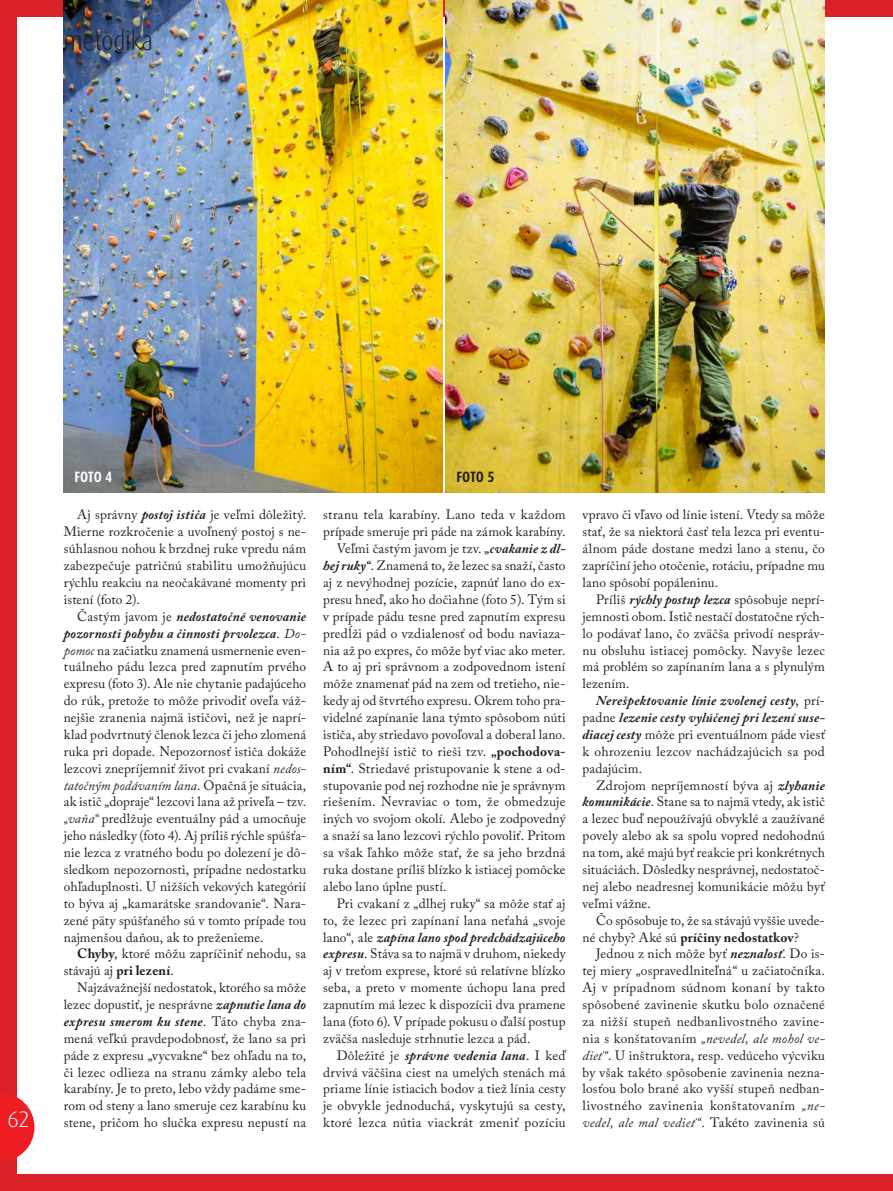
<style>
.page{position:relative;width:893px;height:1191px;background:#da2128}
.page>*{position:absolute;margin:0;border:0;box-sizing:border-box;transform-origin:0 0}
.t1{font:300 condensed 27px "Dax Pro";color:#231f20}
.t2{font:300 22.5px "Dax Pro";color:#fff}
.t3{font:700 condensed 15px "Dax Pro";color:#fff}
.t4{font:700 condensed 15px "Dax Pro";color:#231f20}
.t5{font:13.5px/16.8px "Adobe Caslon Pro";letter-spacing:.015em;color:#231f20;text-align:justify}
.t6{font:italic 700 13.5px "Adobe Caslon Pro";letter-spacing:.015em;color:#231f20}
.s1{font-weight:700;font-style:italic}
.s2{font-style:italic}
.s3{font-weight:700}
.s4{font-weight:400;font-style:normal}
</style>
<div class="page">
<div style="left:17px;top:17px;width:876px;height:1157px;background:#fff"></div>
<svg style="left:0;top:1093px;width:34px;height:68px"></svg>
<img style="left:64px;top:0;width:379px;height:493px">
<hr style="left:892px;top:755px;width:1px;height:436px;background:#fff">
<img style="left:446px;top:0;width:379px;height:493px">
<h1 class="t1" style="left:64px;top:23px;width:91px">metodika</h1>
<h2 class="t2" style="left:8px;top:1104px;width:23px">62</h2>
<p class="t3" style="left:74px;top:467px;width:39px">FOTO 4</p>
<p class="t4" style="left:456px;top:467px;width:39px">FOTO 5</p>
<p class="t5" style="left:64px;top:506px;width:244px;text-indent:14px">Aj správny <span class="s1">postoj ističa</span> je veľmi dôležitý.<br>Mierne rozkročenie a uvoľnený postoj s ne&shy;súhlasnou nohou k brzdnej ruke vpredu nám zabezpečuje patričnú stabilitu umožňujúcu rýchlu reakciu na neočakávané momenty pri istení (foto 2).</p>
<p class="t5" style="left:64px;top:607px;width:244px;text-indent:13px">Častým javom je <span class="s1">nedostatočné venovanie pozornosti pohybu a činnosti prvolezca</span>. <span class="s2">Do&shy;pomoc</span> na začiatku znamená usmernenie even&shy;tuálneho pádu lezca pred zapnutím prvého expresu (foto 3). Ale nie chytanie padajúceho do rúk, pretože to môže privodiť oveľa váž&shy;nejšie zranenia najmä ističovi, než je naprí&shy;klad podvrtnutý členok lezca či jeho zlomená ruka pri dopade. Nepozornosť ističa dokáže lezcovi znepríjemniť život pri cvakaní <span class="s2">nedos&shy;tatočným podávaním lana</span>. Opačná je situácia, ak istič „dopraje“ lezcovi lana až priveľa – tzv. <span class="s2">„vaňa“</span> predlžuje eventuálny pád a umocňuje jeho následky (foto 4). Aj príliš rýchle spúšťa&shy;nie lezca z vratného bodu po dolezení je dô&shy;sledkom nepozornosti, prípadne nedostatku ohľaduplnosti. U nižších vekových kategórií to býva aj „kamarátske srandovanie“. Nara&shy;zené päty spúšťaného sú v tomto prípade tou najmenšou daňou, ak to preženieme.</p>
<p class="t5" style="left:64px;top:945px;width:244px;text-indent:13px"><span class="s3">Chyby</span>, ktoré môžu zapríčiniť nehodu, sa stávajú aj <span class="s3">pri lezení</span>.</p>
<p class="t5" style="left:64px;top:979px;width:244px;text-indent:13px">Najzávažnejší nedostatok, ktorého sa môže lezec dopustiť, je nesprávne <span class="s1">zapnutie lana do expresu smerom ku stene</span>. Táto chyba zna&shy;mená veľkú pravdepodobnosť, že lano sa pri páde z expresu „vycvakne“ bez ohľadu na to, či lezec odlieza na stranu zámky alebo tela karabíny. Je to preto, lebo vždy padáme sme&shy;rom od steny a lano smeruje cez karabínu ku stene, pričom ho slučka expresu nepustí na</p>
<p class="t5" style="left:323px;top:506px;width:244px">stranu tela karabíny. Lano teda v každom</p>
<p class="t5" style="left:323px;top:523px;width:244px">prípade smeruje pri páde na zámok karabíny.</p>
<p class="t5" style="left:337px;top:540px;width:230px">Veľmi častým javom je tzv. <span class="s1">„cvakanie z dl-</span></p>
<p class="t5" style="left:323px;top:557px;width:244px"><span class="s1">hej ruky“</span>. Znamená to, že lezec sa snaží, často</p>
<p class="t5" style="left:323px;top:574px;width:244px">aj z nevýhodnej pozície, zapnúť lano do ex-</p>
<p class="t5" style="left:323px;top:591px;width:244px">presu hneď, ako ho dočiahne (foto 5). Tým si</p>
<p class="t5" style="left:323px;top:607px;width:244px">v prípade pádu tesne pred zapnutím expresu</p>
<p class="t5" style="left:323px;top:624px;width:244px">predĺži pád o vzdialenosť od bodu naviaza-</p>
<p class="t5" style="left:323px;top:641px;width:244px">nia až po expres, čo môže byť viac ako meter.</p>
<p class="t5" style="left:323px;top:658px;width:244px">A to aj pri správnom a zodpovednom istení</p>
<p class="t5" style="left:323px;top:675px;width:244px">môže znamenať pád na zem od tretieho, nie-</p>
<p class="t5" style="left:323px;top:692px;width:244px">kedy aj od štvrtého expresu. Okrem toho pra-</p>
<p class="t5" style="left:323px;top:709px;width:244px">videlné zapínanie lana týmto spôsobom núti</p>
<p class="t5" style="left:323px;top:726px;width:244px">ističa, aby striedavo povoľoval a doberal lano.</p>
<p class="t5" style="left:323px;top:742px;width:244px">Pohodlnejší istič to rieši tzv. <span class="s3">„pochodova-</span></p>
<p class="t5" style="left:323px;top:759px;width:244px"><span class="s3">ním“</span>. Striedavé pristupovanie k stene a od-</p>
<p class="t5" style="left:323px;top:776px;width:244px">stupovanie pod nej rozhodne nie je správnym</p>
<p class="t5" style="left:323px;top:793px;width:244px">riešením. Nevraviac o tom, že obmedzuje</p>
<p class="t5" style="left:323px;top:810px;width:244px">iných vo svojom okolí. Alebo je zodpovedný</p>
<p class="t5" style="left:323px;top:827px;width:244px">a snaží sa lano lezcovi rýchlo povoliť. Pritom</p>
<p class="t5" style="left:323px;top:844px;width:244px">sa však ľahko môže stať, že sa jeho brzdná</p>
<p class="t5" style="left:323px;top:861px;width:244px">ruka dostane príliš blízko k istiacej pomôcke</p>
<p class="t5" style="left:323px;top:877px;width:125px">alebo lano úplne pustí.</p>
<p class="t5" style="left:337px;top:894px;width:230px">Pri cvakaní z „dlhej ruky“ sa môže stať aj</p>
<p class="t5" style="left:323px;top:911px;width:244px">to, že lezec pri zapínaní lana neťahá „svoje</p>
<p class="t6" style="left:323px;top:929px;width:244px"><span class="s4">lano“, ale</span> zapína lano spod predchádzajúceho</p>
<p class="t5" style="left:323px;top:945px;width:244px"><span class="s1">expresu</span>. Stáva sa to najmä v druhom, niekedy</p>
<p class="t5" style="left:323px;top:962px;width:244px">aj v treťom exprese, ktoré sú relatívne blízko</p>
<p class="t5" style="left:323px;top:979px;width:244px">seba, a preto v momente úchopu lana pred</p>
<p class="t5" style="left:323px;top:996px;width:244px">zapnutím má lezec k dispozícii dva pramene</p>
<p class="t5" style="left:323px;top:1012px;width:244px">lana (foto 6). V prípade pokusu o ďalší postup</p>
<p class="t5" style="left:323px;top:1029px;width:209px">zväčša nasleduje strhnutie lezca a pád.</p>
<p class="t6" style="left:337px;top:1047px;width:230px"><span class="s4">Dôležité je</span> správne vedenia lana<span class="s4">. I keď</span></p>
<p class="t5" style="left:323px;top:1063px;width:244px">drvivá väčšina ciest na umelých stenách má</p>
<p class="t5" style="left:323px;top:1080px;width:244px">priame línie istiacich bodov a tiež línia cesty</p>
<p class="t5" style="left:323px;top:1097px;width:244px">je obvykle jednoduchá, vyskytujú sa cesty,</p>
<p class="t5" style="left:323px;top:1114px;width:244px">ktoré lezca nútia viackrát zmeniť pozíciu</p>
<p class="t5" style="left:583px;top:506px;width:244px">vpravo či vľavo od línie istení. Vtedy sa môže stať, že sa niektorá časť tela lezca pri eventu&shy;álnom páde dostane medzi lano a stenu, čo zapríčiní jeho otočenie, rotáciu, prípadne mu lano spôsobí popáleninu.</p>
<p class="t5" style="left:583px;top:591px;width:244px;text-indent:13px">Príliš <span class="s1">rýchly postup lezca</span> spôsobuje neprí&shy;jemnosti obom. Istič nestačí dostatočne rých&shy;lo podávať lano, čo zväčša privodí nespráv&shy;nu obsluhu istiacej pomôcky. Navyše lezec má problém so zapínaním lana a s plynulým lezením.</p>
<p class="t5" style="left:583px;top:692px;width:244px;text-indent:13px"><span class="s1">Nerešpektovanie línie zvolenej cesty</span>, prí&shy;padne <span class="s1">lezenie cesty vylúčenej pri lezení suse&shy;diacej cesty</span> môže pri eventuálnom páde viesť k ohrozeniu lezcov nachádzajúcich sa pod padajúcim.</p>
<p class="t5" style="left:583px;top:776px;width:244px;text-indent:13px">Zdrojom nepríjemností býva aj <span class="s1">zlyhanie komunikácie</span>. Stane sa to najmä vtedy, ak istič a lezec buď nepoužívajú obvyklé a zaužívané povely alebo ak sa spolu vopred nedohodnú na tom, aké majú byť reakcie pri konkrétnych situáciách. Dôsledky nesprávnej, nedostatoč&shy;nej alebo neadresnej komunikácie môžu byť veľmi vážne.</p>
<p class="t5" style="left:583px;top:911px;width:244px;text-indent:13px">Čo spôsobuje to, že sa stávajú vyššie uvede&shy;né chyby? Aké sú <span class="s3">príčiny nedostatkov</span>?</p>
<p class="t5" style="left:583px;top:945px;width:244px;text-indent:13px">Jednou z nich môže byť <span class="s1">neznalosť</span>. Do is&shy;tej miery „ospravedlniteľná“ u začiatočníka.<br>Aj v prípadnom súdnom konaní by takto spôsobené zavinenie skutku bolo označené za nižší stupeň nedbanlivostného zavine&shy;nia s konštatovaním <span class="s2">„nevedel, ale mohol ve&shy;dieť“</span>. U inštruktora, resp. vedúceho výcviku by však takéto spôsobenie zavinenia nezna&shy;losťou bolo brané ako vyšší stupeň nedban&shy;livostného zavinenia konštatovaním <span class="s2">„ne&shy;vedel, ale mal vedieť“</span>. Takéto zavinenia sú</p>
</div>
